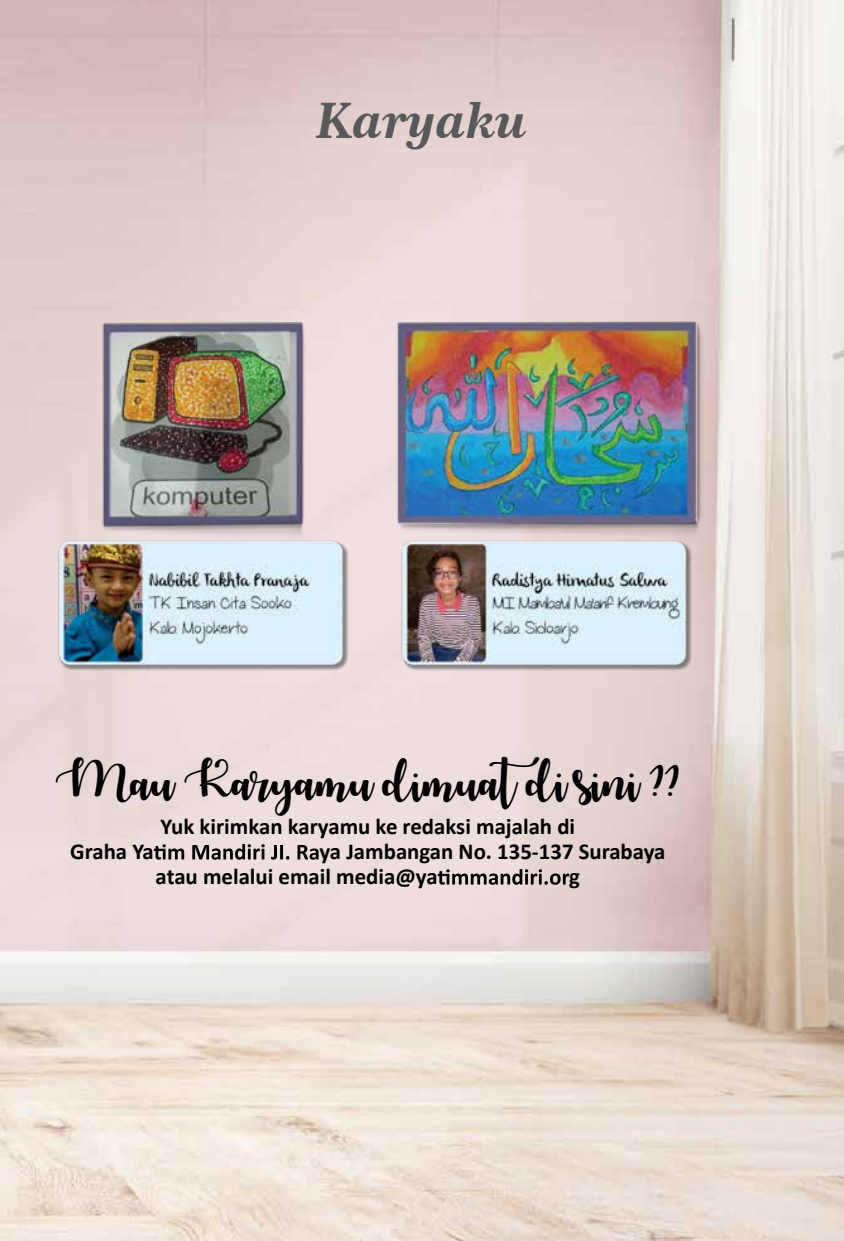
<style>
.page{position:relative;width:844px;height:1241px;background:#fff}
.page>*{position:absolute;margin:0;border:0;box-sizing:border-box;transform-origin:0 0}
.t1{font:49px "Century 751 BT Bold Italic B";color:#58595b}
.t2{font:41.12px "Autumnin November";color:#000}
.t3{font:700 22.75px/25px "Calibri";color:#000}
</style>
<div class="page">
<img style="left:0;top:0;width:843px;height:1240px">
<svg style="left:154px;top:843px;width:164px;height:16px;background:#9a9090"></svg>
<svg style="left:437px;top:868px;width:132px;height:16px;background:#998e8d"></svg>
<img style="left:50px;top:284px;width:677px;height:430px">
<h1 class="t1" style="left:316px;top:90px;width:212px">Karyaku</h1>
<h2 class="t2" style="left:56px;top:758px;width:625px">Mau Karyamu dimuatdi sini ??</h2>
<p class="t3" style="left:160px;top:813px;width:416px">Yuk kirimkan karyamu ke redaksi majalah di</p>
<p class="t3" style="left:70px;top:838px;width:85px">Graha Ya</p>
<p class="t3" style="left:155px;top:838px;width:511px;text-indent:164px">ya Jambangan No. 135-137 Surabaya atau melalui email media@ya</p>
<p class="t3" style="left:569px;top:864px;width:12px">g</p>
</div>
